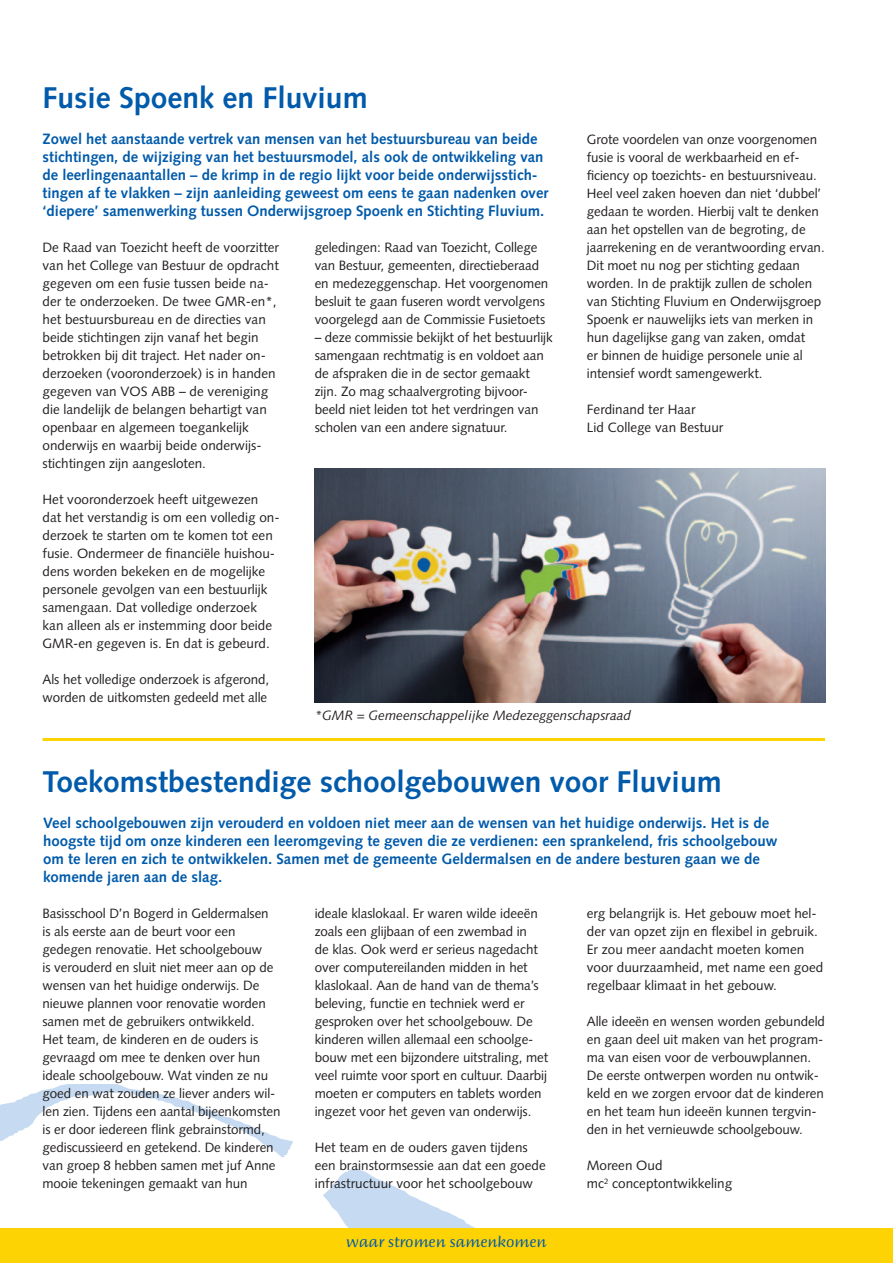
<style>
.page{position:relative;width:893px;height:1263px;background:#fff}
.page>*{position:absolute;margin:0;border:0;box-sizing:border-box;transform-origin:0 0}
.t1{font:700 30px "Syntax";color:#015aaa}
.t2{font:700 15px/18px "Syntax";color:#015aaa}
.t3{font:15px "Briem Script MM 329";color:#015aaa}
.t4{font:13.5px/18px "Syntax";letter-spacing:-.005em;color:#231f20}
.t5{font:italic 13.5px "Syntax";color:#231f20}
</style>
<div class="page">
<img style="left:315px;top:468px;width:510px;height:234px">
<svg style="left:323px;top:1168px;width:152px;height:60px"></svg>
<svg style="left:0;top:1085px;width:293px;height:72px"></svg>
<div style="left:0;top:1228px;width:893px;height:35px;background:#fed304"></div>
<hr style="left:43px;top:738px;width:782px;height:3px;background:#fed304">
<h1 class="t1" style="left:43px;top:86px;width:327px">Fusie Spoenk en Fluvium</h1>
<p class="t2" style="left:43px;top:131px;width:507px">Zowel het aanstaande vertrek van mensen van het bestuursbureau van beide stichtingen, de wijziging van het bestuurs model, als ook de ontwikkeling van de leerlingen aantallen – de krimp in de regio lijkt voor beide onderwijsstich&shy;tingen af te vlakken – zijn aanleiding geweest om eens te gaan nadenken over ‘diepere’ samenwerking tussen Onderwijsgroep Spoenk en Stichting Fluvium.</p>
<p class="t4" style="left:43px;top:240px;width:238px">De Raad van Toezicht heeft de voorzitter van het College van Bestuur de opdracht gegeven om een fusie tussen beide na&shy;der te onderzoeken. De twee GMR-en*, het bestuursbureau en de directies van beide stichtingen zijn vanaf het begin betrokken bij dit traject. Het nader on&shy;derzoeken (vooronderzoek) is in handen gegeven van VOS ABB – de vereniging die landelijk de belangen behartigt van openbaar en algemeen toegankelijk onderwijs en waarbij beide onderwijs&shy;stichtingen zijn aangesloten.</p>
<p class="t4" style="left:43px;top:492px;width:239px">Het vooronderzoek heeft uitgewezen dat het verstandig is om een volledig on&shy;derzoek te starten om te komen tot een fusie. Ondermeer de financiële huishou&shy;dens worden bekeken en de mogelijke personele gevolgen van een bestuurlijk samengaan. Dat volledige onderzoek kan alleen als er instemming door beide GMR-en gegeven is. En dat is gebeurd.</p>
<p class="t4" style="left:43px;top:672px;width:228px">Als het volledige onderzoek is afgerond, worden de uitkomsten gedeeld met alle</p>
<p class="t4" style="left:315px;top:240px;width:235px">geledingen: Raad van Toezicht, College van Bestuur, gemeenten, directieberaad en medezeggenschap. Het voorgenomen besluit te gaan fuseren wordt vervolgens voorgelegd aan de Commissie Fusietoets</p>
<p class="t4" style="left:315px;top:330px;width:240px">– deze commissie bekijkt of het bestuurlijk samengaan rechtmatig is en voldoet aan de afspraken die in de sector gemaakt zijn. Zo mag schaalvergroting bijvoor&shy;beeld niet leiden tot het verdringen van scholen van een andere signatuur.</p>
<p class="t4" style="left:587px;top:132px;width:239px">Grote voordelen van onze voorgenomen fusie is vooral de werkbaarheid en ef&shy;ficiency op toezichts- en bestuurs niveau.<br>Heel veel zaken hoeven dan niet ‘dubbel’ gedaan te worden. Hierbij valt te denken aan het opstellen van de begroting, de jaarrekening en de verantwoording ervan.<br>Dit moet nu nog per stichting gedaan worden. In de praktijk zullen de scholen van Stichting Fluvium en Onderwijsgroep Spoenk er nauwelijks iets van merken in hun dagelijkse gang van zaken, omdat<br>er binnen de huidige personele unie al intensief wordt samengewerkt.</p>
<p class="t4" style="left:587px;top:402px;width:138px">Ferdinand ter Haar<br>Lid College van Bestuur</p>
<p class="t5" style="left:315px;top:710px;width:318px">*GMR = Gemeenschappelijke Medezeggenschapsraad</p>
<h1 class="t1" style="left:43px;top:770px;width:681px">Toekomstbestendige schoolgebouwen voor Fluvium</h1>
<p class="t2" style="left:43px;top:815px;width:736px">Veel schoolgebouwen zijn verouderd en voldoen niet meer aan de wensen van het huidige onderwijs. Het is de hoogste tijd om onze kinderen een leeromgeving te geven die ze verdienen: een sprankelend, fris schoolgebouw om te leren en zich te ontwikkelen. Samen met de gemeente Geldermalsen en de andere besturen gaan we de komende jaren aan de slag.</p>
<p class="t4" style="left:43px;top:906px;width:240px">Basisschool D’n Bogerd in Geldermalsen<br>is als eerste aan de beurt voor een gedegen renovatie. Het schoolgebouw<br>is verouderd en sluit niet meer aan op de wensen van het huidige onderwijs. De nieuwe plannen voor renovatie worden samen met de gebruikers ontwikkeld.<br>Het team, de kinderen en de ouders is gevraagd om mee te denken over hun ideale schoolgebouw. Wat vinden ze nu goed en wat zouden ze liever anders wil&shy;len zien. Tijdens een aantal bijeenkomsten is er door iedereen flink gebrainstormd, gediscussieerd en getekend. De kinderen van groep 8 hebben samen met juf Anne mooie tekeningen gemaakt van hun</p>
<p class="t4" style="left:315px;top:906px;width:235px">ideale klaslokaal. Er waren wilde ideeën zoals een glijbaan of een zwembad in<br>de klas. Ook werd er serieus nagedacht over computereilanden midden in het klaslokaal. Aan de hand van de thema’s beleving, functie en techniek werd er gesproken over het schoolgebouw. De kinderen willen allemaal een schoolge&shy;bouw met een bijzondere uitstraling, met veel ruimte voor sport en cultuur. Daarbij moeten er computers en tablets worden ingezet voor het geven van onderwijs.</p>
<p class="t4" style="left:315px;top:1140px;width:233px">Het team en de ouders gaven tijdens een brainstormsessie aan dat een goede infrastructuur voor het schoolgebouw</p>
<p class="t3" style="left:346px;top:1234px;width:201px">waar stromen samenkomen</p>
<p class="t4" style="left:587px;top:906px;width:238px">erg belangrijk is. Het gebouw moet hel&shy;der van opzet zijn en flexibel in gebruik.<br>Er zou meer aandacht moeten komen voor duurzaamheid, met name een goed regelbaar klimaat in het gebouw.</p>
<p class="t4" style="left:587px;top:1014px;width:240px">Alle ideeën en wensen worden gebundeld en gaan deel uit maken van het program&shy;ma van eisen voor de verbouwplannen.<br>De eerste ontwerpen worden nu ontwik&shy;keld en we zorgen ervoor dat de kinderen en het team hun ideeën kunnen tergvin&shy;den in het vernieuwde schoolgebouw.</p>
<p class="t4" style="left:587px;top:1158px;width:147px">Moreen Oud<br>mc<sup>2</sup> conceptontwikkeling</p>
</div>
